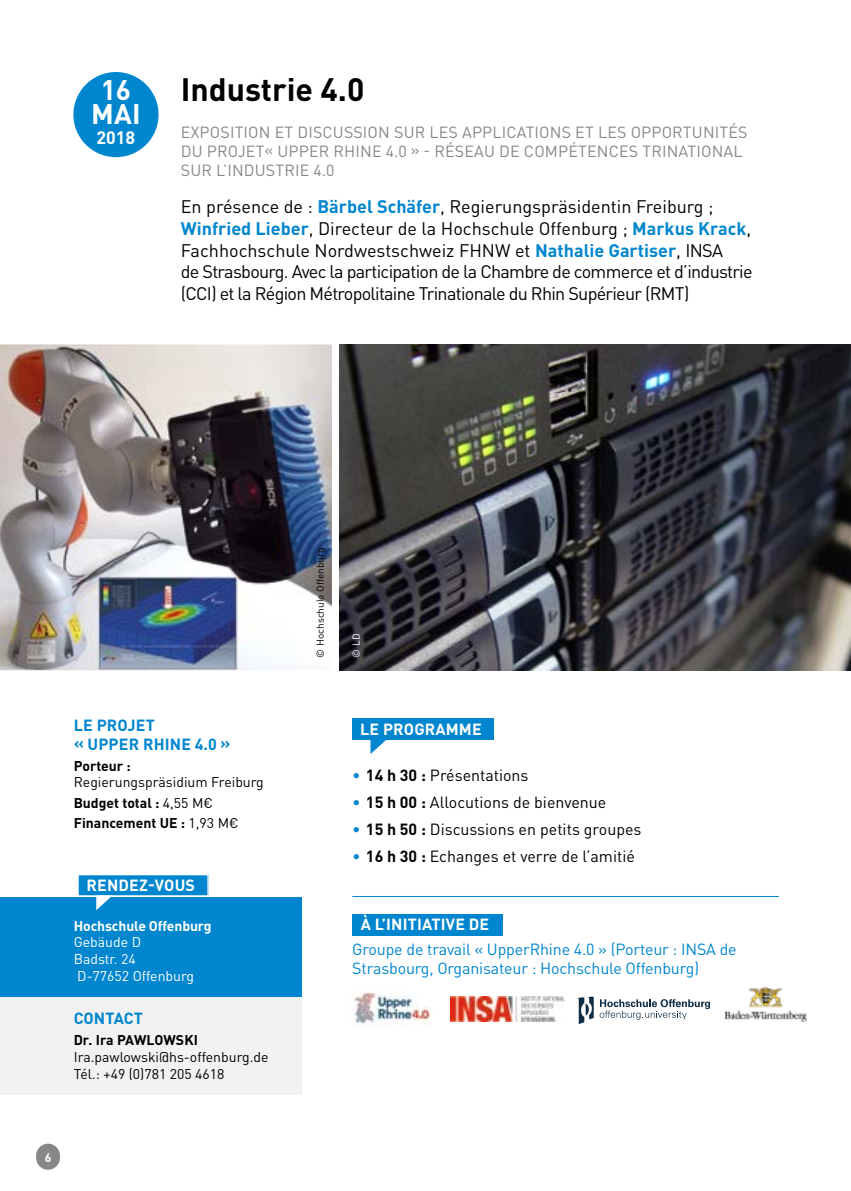
<style>
.page{position:relative;width:851px;height:1191px;background:#fff}
.page>*{position:absolute;margin:0;border:0;box-sizing:border-box;transform-origin:0 0}
.t1{font:700 32px "DIN Pro";color:#000}
.t2{font:700 28px "DIN Pro";color:#fff}
.t3{font:18px/21.6px "DIN Pro";letter-spacing:-.04em;color:#000}
.t4{font:700 17.8px "DIN Pro";color:#fff}
.t5{font:16px/19.2px "DIN Pro";letter-spacing:.01em;color:#878787}
.t6{font:16px "DIN Pro";color:#000}
.t7{font:16px/19.2px "DIN Pro";letter-spacing:-.01em;color:#0086ce}
.t8{font:700 16px "DIN Pro";letter-spacing:.01em;color:#fff}
.t9{font:700 16px/19.2px "DIN Pro";letter-spacing:.01em;color:#0086ce}
.t10{font:14px/20.2px "DIN Pro";color:#000}
.t11{font:14px/16.8px "DIN Pro";color:#fff}
.t12{font:700 14px "DIN Pro";color:#000}
.t13{font:700 14px "DIN Pro";letter-spacing:-.01em;color:#fff}
.t14{font:700 12.4px "DIN Pro";color:#fff}
.t15{font:10px "DIN Pro";color:#000}
.t16{font:10px "DIN Pro";color:#fff}
.s1{font-weight:700;color:#0086ce}
.s2{font-weight:700}
.s3{color:#0086ce}
</style>
<div class="page">
<div style="left:73px;top:72px;width:85px;height:85px;background:#0086ce;border-radius:50%"></div>
<div style="left:0;top:996px;width:301px;height:99px;background:#f2f2f2"></div>
<div style="left:0;top:896px;width:301px;height:100px;background:#0086ce"></div>
<div style="left:78px;top:874px;width:130px;height:22px;background:#0086ce"></div>
<div style="left:77px;top:874px;width:132px;height:22px;border:1px solid #fff"></div>
<svg style="left:96px;top:895px;width:16px;height:15px"></svg>
<hr style="left:850px;top:996px;width:1px;height:99px;background:#f2f2f2">
<svg style="left:36px;top:1143px;width:24px;height:24px"></svg>
<div style="left:352px;top:718px;width:142px;height:22px;background:#0086ce"></div>
<svg style="left:370px;top:740px;width:16px;height:14px"></svg>
<hr style="left:352px;top:896px;width:426px;height:1px;background:#0086ce">
<div style="left:353px;top:914px;width:150px;height:21px;background:#0086ce"></div>
<img style="left:724px;top:987px;width:82px;height:34px">
<svg style="left:599px;top:999px;width:111px;height:20px"></svg>
<svg style="left:577px;top:996px;width:16px;height:28px"></svg>
<img style="left:450px;top:996px;width:114px;height:25px">
<img style="left:352px;top:992px;width:79px;height:33px">
<img style="left:342px;top:344px;width:508px;height:326px">
<img style="left:0;top:344px;width:342px;height:327px">
<div style="left:36px;top:1146px;width:24px;height:23px;background:#878787;border-radius:50%"></div>
<h2 class="t2" style="left:101px;top:70px;width:32px">16</h2>
<h1 class="t1" style="left:181px;top:67px;width:185px">Industrie 4.0</h1>
<h2 class="t2" style="left:91px;top:94px;width:51px">MAI</h2>
<p class="t4" style="left:96px;top:125px;width:40px">2018</p>
<p class="t5" style="left:181px;top:122px;width:568px">EXPOSITION ET DISCUSSION SUR LES APPLICATIONS ET LES OPPORTUNITÉS<br>DU PROJET« UPPER RHINE 4.0 » - RÉSEAU DE COMPÉTENCES TRINATIONAL<br>SUR L’INDUSTRIE 4.0</p>
<p class="t3" style="left:181px;top:195px;width:573px">En présence de : <span class="s1">Bärbel Schäfer</span>, Regierungspräsidentin Freiburg ; <span class="s1">Winfried Lieber</span>, Directeur de la Hochschule Offenburg ; <span class="s1">Markus Krack</span>, Fachhochschule Nordwestschweiz FHNW et <span class="s1">Nathalie Gartiser</span>, INSA<br>de Strasbourg. Avec la participation de la Chambre de commerce et d’industrie (CCI) et la Région Métropolitaine Trinationale du Rhin Supérieur (RMT)</p>
<p class="t9" style="left:74px;top:714px;width:158px">LE PROJET<br>« UPPER RHINE 4.0 »</p>
<p class="t12" style="left:74px;top:756px;width:59px">Porteur :</p>
<p class="t10" style="left:74px;top:771px;width:192px">Regierungspräsidium Freiburg<br><span class="s2">Budget total :</span> 4,55 M€<br><span class="s2">Financement UE :</span> 1,93 M€</p>
<p class="t8" style="left:87px;top:874px;width:110px">RENDEZ-VOUS</p>
<p class="t13" style="left:74px;top:916px;width:139px">Hochschule Offenburg</p>
<p class="t11" style="left:74px;top:933px;width:122px">Gebäude D<br>Badstr. 24<br>D-77652 Offenburg</p>
<p class="t9" style="left:74px;top:1008px;width:71px">CONTACT</p>
<p class="t12" style="left:74px;top:1030px;width:126px">Dr. Ira PAWLOWSKI</p>
<p class="t10" style="left:74px;top:1047px;width:196px;line-height:16.8px">Ira.pawlowski@hs-offenburg.de<br>Tél.: +49 (0)781 205 4618</p>
<p class="t14" style="left:45px;top:1146px;width:8px">6</p>
<p class="t14" style="left:45px;top:1148px;width:8px">6</p>
<p class="t15" style="left:313px;top:657px;width:111px;rotate:-90deg">© Hochschule Offenburg</p>
<p class="t16" style="left:349px;top:657px;width:25px;rotate:-90deg">© LD</p>
<p class="t8" style="left:360px;top:718px;width:123px">LE PROGRAMME</p>
<p class="t6" style="left:352px;top:764px;width:178px"><span class="s3">•</span> <span class="s2">14 h 30 :</span> Présentations</p>
<p class="t6" style="left:352px;top:791px;width:255px"><span class="s3">•</span> <span class="s2">15 h 00 :</span> Allocutions de bienvenue</p>
<p class="t6" style="left:352px;top:818px;width:290px"><span class="s3">•</span> <span class="s2">15 h 50 :</span> Discussions en petits groupes</p>
<p class="t6" style="left:352px;top:845px;width:284px"><span class="s3">•</span> <span class="s2">16 h 30 :</span> Echanges et verre de l’amitié</p>
<p class="t8" style="left:360px;top:913px;width:130px">À L’INITIATIVE DE</p>
<p class="t7" style="left:352px;top:938px;width:386px">Groupe de travail « UpperRhine 4.0 » (Porteur : INSA de<br>Strasbourg, Organisateur : Hochschule Offenburg)</p>
</div>
